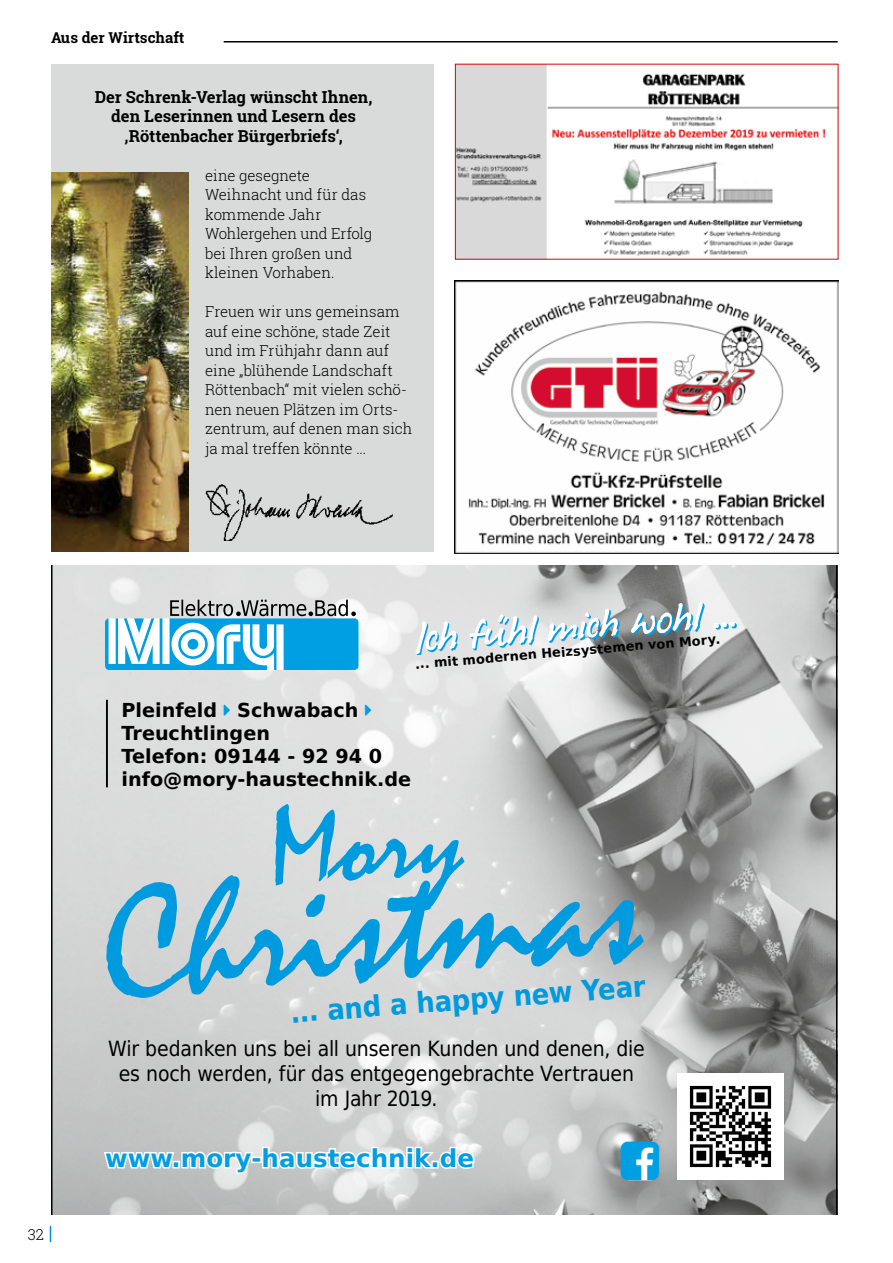
<style>
.page{position:relative;width:893px;height:1263px;background:#fff}
.page>*{position:absolute;margin:0;border:0;box-sizing:border-box;transform-origin:0 0}
.t1{font:47.1px "Dalli";color:#fff}
.t2{font:700 28.8px "DejaVu Sans Condensed";color:#009ade}
.t3{font:700 24.6px "DejaVu Sans";color:#009ee3}
.t4{font:21px/25.2px "DejaVu Sans Condensed";letter-spacing:-.01em;color:#000;text-align:center}
.t5{font:700 19.2px/23px "DejaVu Sans";color:#000}
.t6{font:700 16.5px/19.5px "Roboto Slab";color:#000;text-align:center}
.t7{font:300 15px/19.5px "Roboto Slab";color:#000}
.t8{font:700 15px "Roboto Slab";color:#000}
.t9{font:700 12.9px "DejaVu Sans";color:#000}
</style>
<div class="page">
<svg style="left:50px;top:1226px;width:1px;height:16px"></svg>
<hr style="left:224px;top:41px;width:614px;height:2px;background:#000">
<img style="left:454px;top:280px;width:384px;height:273px">
<img style="left:457px;top:66px;width:379px;height:192px">
<svg style="left:51px;top:566px;width:786px;height:648px;background:#c0c2c2"></svg>
<svg style="left:102px;top:1145px;width:153px;height:31px"></svg>
<div style="left:251px;top:1156px;width:11px;height:7px;border:3px solid #fff"></div>
<svg style="left:261px;top:1145px;width:146px;height:26px"></svg>
<div style="left:406px;top:1152px;width:8px;height:16px;border:3px solid #fff"></div>
<div style="left:406px;top:1147px;width:8px;height:6px;border:3px solid #fff"></div>
<svg style="left:413px;top:1145px;width:63px;height:26px"></svg>
<svg style="left:105px;top:600px;width:253px;height:70px"></svg>
<hr style="left:106px;top:700px;width:2px;height:87px;background:#000">
<svg style="left:106px;top:875px;width:538px;height:123px;background:#98c2d5"></svg>
<svg style="left:275px;top:804px;width:190px;height:103px;background:#a3ccdd"></svg>
<div style="left:51px;top:64px;width:383px;height:487px;background:#d9dada"></div>
<img style="left:51px;top:173px;width:137px;height:378px">
<img style="left:205px;top:484px;width:187px;height:57px">
<svg style="left:621px;top:1142px;width:38px;height:38px"></svg>
<svg style="left:224px;top:705px;width:6px;height:11px"></svg>
<svg style="left:365px;top:705px;width:6px;height:11px"></svg>
<p class="t8" style="left:51px;top:27px;width:135px">Aus der Wirtschaft</p>
<p class="t6" style="left:95px;top:87px;width:279px">Der Schrenk-Verlag wünscht Ihnen, den Leserinnen und Lesern des ‚Röttenbacher Bürgerbriefs‘,</p>
<p class="t7" style="left:205px;top:165px;width:168px">eine gesegnete<br>Weihnacht und für das kommende Jahr<br>Wohlergehen und Erfolg bei Ihren großen und kleinen Vorhaben.</p>
<p class="t7" style="left:205px;top:302px;width:209px">Freuen wir uns gemeinsam auf eine schöne, stade Zeit und im Frühjahr dann auf eine „blühende Landschaft<br>Röttenbach“ mit vielen schö&shy;nen neuen Plätzen im Orts&shy;zentrum, auf denen man sich ja mal treffen könnte ...</p>
<h1 class="t1" style="left:411px;top:615px;width:325px;rotate:-5deg">Ich fühl mich wohl ...</h1>
<p class="t9" style="left:414px;top:654px;width:308px;rotate:-5deg">... mit modernen Heizsystemen von Mory.</p>
<p class="t5" style="left:122px;top:698px;width:291px">Pleinfeld Schwabach<br>Treuchtlingen<br>Telefon: 09144 - 92 94 0 info@mory-haustechnik.de</p>
<p class="t7" style="left:28px;top:1224px;width:18px">32</p>
<h2 class="t2" style="left:289px;top:988px;width:357px;rotate:-4deg">... and a happy new Year</h2>
<h3 class="t4" style="left:108px;top:1034px;width:538px">Wir bedanken uns bei all unseren Kunden und denen, die es noch werden, für das entgegengebrachte Vertrauen im Jahr 2019.</h3>
<h3 class="t3" style="left:105px;top:1138px;width:371px">www.mory-haustechnik.de</h3>
</div>
